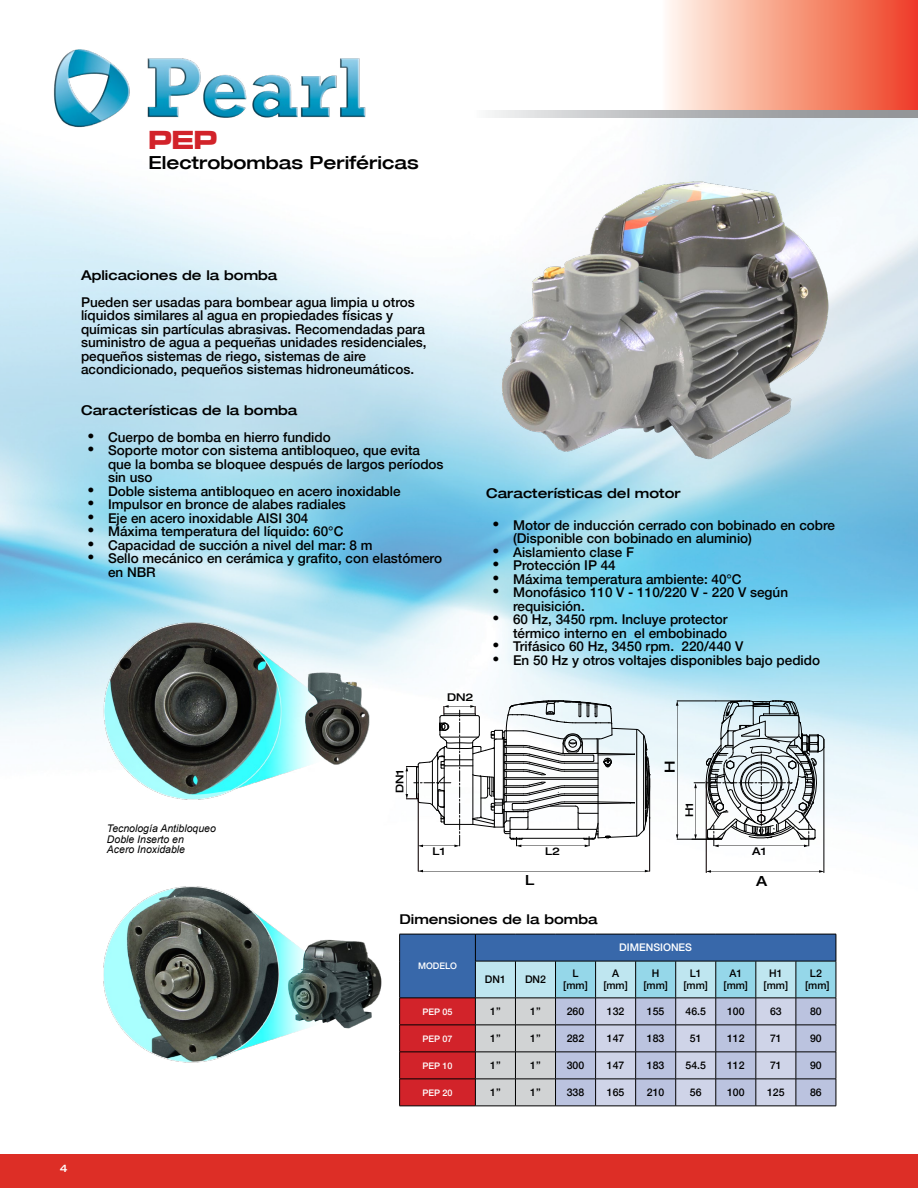
<style>
.page{position:relative;width:918px;height:1188px;background:#fff}
.page>*{position:absolute;margin:0;border:0;box-sizing:border-box;transform-origin:0 0}
.t1{font:27px "Microgramma D Bold Exte";color:#d2232a}
.t2{font:500 expanded 18px "Helvetica 63";color:#000}
.t3{font:500 expanded 13.95px "Helvetica 63";color:#000}
.t4{font:500 13.5px/13.5px "Helvetica 65";color:#000}
.t5{font:500 expanded 13.5px "Helvetica 63";color:#000}
.t6{font:500 expanded 10.65px "Helvetica 63";color:#000}
.t7{font:500 10.5px/12px "Helvetica 65";color:#000;text-align:center}
.t8{font:italic 10.5px/10.5px "Arial";color:#000}
.t9{font:500 10.5px "Helvetica 65";color:#fff}
.t10{font:500 expanded 10.5px "Helvetica 63";color:#fff}
.t11{font:500 9px "Helvetica 65";color:#fff}
.s1{font-family:"Times";font-weight:400;font-size:18px}
</style>
<div class="page">
<img style="left:0;top:118px;width:918px;height:989px">
<div style="left:662px;top:0;width:256px;height:111px;background:linear-gradient(to right,#fffbec,#ef3f20)"></div>
<img style="left:44px;top:49px;width:342px;height:87px">
<div style="left:0;top:1154px;width:918px;height:34px;background:#dd2e26"></div>
<svg style="left:488px;top:111px;width:430px;height:7px;background:#b5b7b9"></svg>
<img style="left:488px;top:173px;width:353px;height:290px">
<hr style="left:418px;top:793px;width:1px;height:78px;background:#000">
<hr style="left:649px;top:817px;width:1px;height:54px;background:#000">
<svg style="left:819px;top:870px;width:5px;height:3px"></svg>
<svg style="left:707px;top:870px;width:4px;height:3px"></svg>
<hr style="left:824px;top:740px;width:1px;height:133px;background:#000">
<hr style="left:706px;top:782px;width:1px;height:91px;background:#000">
<hr style="left:677px;top:701px;width:39px;height:1px;background:#000">
<hr style="left:677px;top:839px;width:44px;height:1px;background:#000">
<svg style="left:406px;top:700px;width:245px;height:147px"></svg>
<svg style="left:692px;top:700px;width:133px;height:147px"></svg>
<hr style="left:649px;top:779px;width:1px;height:39px;background:#000">
<img style="left:94px;top:611px;width:292px;height:197px">
<img style="left:97px;top:874px;width:292px;height:195px">
<hr style="left:399px;top:1106px;width:76px;height:1px;background:#000">
<hr style="left:475px;top:1106px;width:40px;height:1px;background:#000">
<hr style="left:515px;top:1106px;width:41px;height:1px;background:#000">
<hr style="left:556px;top:1106px;width:40px;height:1px;background:#000">
<hr style="left:596px;top:1106px;width:40px;height:1px;background:#000">
<hr style="left:636px;top:1106px;width:40px;height:1px;background:#000">
<hr style="left:676px;top:1106px;width:40px;height:1px;background:#000">
<hr style="left:756px;top:1106px;width:40px;height:1px;background:#000">
<hr style="left:716px;top:1106px;width:40px;height:1px;background:#000">
<hr style="left:796px;top:1106px;width:40px;height:1px;background:#000">
<svg style="left:399px;top:934px;width:438px;height:172px;background:#9b9eb6"></svg>
<hr style="left:555px;top:961px;width:1px;height:37px;background:#000">
<hr style="left:796px;top:961px;width:40px;height:1px;background:#000">
<hr style="left:836px;top:961px;width:1px;height:37px;background:#000">
<hr style="left:556px;top:961px;width:40px;height:1px;background:#000">
<hr style="left:596px;top:961px;width:40px;height:1px;background:#000">
<hr style="left:595px;top:961px;width:1px;height:37px;background:#000">
<hr style="left:636px;top:961px;width:40px;height:1px;background:#000">
<hr style="left:635px;top:961px;width:1px;height:37px;background:#000">
<hr style="left:676px;top:961px;width:40px;height:1px;background:#000">
<hr style="left:675px;top:961px;width:1px;height:37px;background:#000">
<hr style="left:716px;top:961px;width:40px;height:1px;background:#000">
<hr style="left:716px;top:961px;width:1px;height:37px;background:#000">
<hr style="left:756px;top:961px;width:40px;height:1px;background:#000">
<hr style="left:756px;top:961px;width:1px;height:37px;background:#000">
<hr style="left:796px;top:961px;width:1px;height:37px;background:#000">
<h1 class="t1" style="left:148px;top:122px;width:70px">PEP</h1>
<h2 class="t2" style="left:148px;top:151px;width:272px">Electrobombas Periféricas</h2>
<p class="t5" style="left:81px;top:267px;width:198px">Aplicaciones de la bomba</p>
<p class="t4" style="left:81px;top:295px;width:347px">Pueden ser usadas para bombear agua limpia u otros líquidos similares al agua en propiedades físicas y químicas sin partículas abrasivas. Recomendadas para suministro de agua a pequeñas unidades residenciales, pequeños sistemas de riego, sistemas de aire acondicionado, pequeños sistemas hidroneumáticos.</p>
<p class="t5" style="left:81px;top:402px;width:218px">Características de la bomba</p>
<p class="t4" style="left:88px;top:430px;width:245px"><span class="s1">•</span> Cuerpo de bomba en hierro fundido</p>
<p class="t4" style="left:108px;top:444px;width:337px;text-indent:-20px"><span class="s1">•</span> Soporte motor con sistema antibloqueo, que evita que la bomba se bloquee después de largos períodos sin uso</p>
<p class="t4" style="left:88px;top:484px;width:314px"><span class="s1">•</span> Doble sistema antibloqueo en acero inoxidable</p>
<p class="t4" style="left:88px;top:498px;width:260px"><span class="s1">•</span> Impulsor en bronce de alabes radiales</p>
<p class="t4" style="left:88px;top:511px;width:222px"><span class="s1">•</span> Eje en acero inoxidable AISI 304</p>
<p class="t4" style="left:88px;top:525px;width:257px"><span class="s1">•</span> Máxima temperatura del líquido: 60°C</p>
<p class="t4" style="left:88px;top:538px;width:286px"><span class="s1">•</span> Capacidad de succión a nivel del mar: 8 m</p>
<p class="t4" style="left:108px;top:552px;width:336px;text-indent:-20px"><span class="s1">•</span> Sello mecánico en cerámica y grafito, con elastómero en NBR</p>
<p class="t6" style="left:447px;top:691px;width:28px">DN2</p>
<p class="t5" style="left:486px;top:485px;width:196px">Características del motor</p>
<p class="t4" style="left:513px;top:518px;width:324px;text-indent:-20px"><span class="s1">•</span> Motor de inducción cerrado con bobinado en cobre (Disponible con bobinado en aluminio)</p>
<p class="t4" style="left:493px;top:545px;width:143px"><span class="s1">•</span> Aislamiento clase F</p>
<p class="t4" style="left:493px;top:558px;width:125px"><span class="s1">•</span> Protección IP 44</p>
<p class="t4" style="left:493px;top:572px;width:250px"><span class="s1">•</span> Máxima temperatura ambiente: 40°C</p>
<p class="t4" style="left:513px;top:585px;width:277px;text-indent:-20px"><span class="s1">•</span> Monofásico 110 V - 110/220 V - 220 V según requisición.</p>
<p class="t4" style="left:493px;top:612px;width:236px;text-align:right"><span class="s1">•</span> 60 Hz, 3450 rpm. Incluye protector térmico interno en el embobinado</p>
<p class="t4" style="left:493px;top:639px;width:252px"><span class="s1">•</span> Trifásico 60 Hz, 3450 rpm. 220/440 V</p>
<p class="t4" style="left:493px;top:653px;width:329px"><span class="s1">•</span> En 50 Hz y otros voltajes disponibles bajo pedido</p>
<p class="t6" style="left:393px;top:793px;width:25px;rotate:-90deg">DN1</p>
<p class="t3" style="left:661px;top:773px;width:14px;rotate:-90deg">H</p>
<p class="t6" style="left:683px;top:817px;width:16px;rotate:-90deg">H1</p>
<p class="t8" style="left:107px;top:823px;width:110px">Tecnología Antibloqueo<br>Doble Inserto en<br>Acero Inoxidable</p>
<p class="t6" style="left:433px;top:845px;width:14px">L1</p>
<p class="t6" style="left:545px;top:845px;width:16px">L2</p>
<p class="t3" style="left:525px;top:872px;width:11px">L</p>
<p class="t6" style="left:752px;top:845px;width:15px">A1</p>
<p class="t3" style="left:756px;top:872px;width:13px">A</p>
<p class="t5" style="left:399px;top:911px;width:200px">Dimensiones de la bomba</p>
<p class="t11" style="left:418px;top:961px;width:41px">MODELO</p>
<p class="t9" style="left:619px;top:941px;width:74px">DIMENSIONES</p>
<p class="t7" style="left:485px;top:973px;width:22px">DN1</p>
<p class="t7" style="left:525px;top:973px;width:22px">DN2</p>
<p class="t7" style="left:563px;top:967px;width:26px">L [mm]</p>
<p class="t7" style="left:603px;top:967px;width:26px">A [mm]</p>
<p class="t7" style="left:643px;top:967px;width:26px">H [mm]</p>
<p class="t7" style="left:683px;top:967px;width:26px">L1 [mm]</p>
<p class="t7" style="left:724px;top:967px;width:26px">A1 [mm]</p>
<p class="t7" style="left:764px;top:967px;width:26px">H1 [mm]</p>
<p class="t7" style="left:805px;top:967px;width:26px">L2 [mm]</p>
<p class="t11" style="left:422px;top:1006px;width:32px">PEP 05</p>
<p class="t7" style="left:490px;top:1005px;width:12px">1”</p>
<p class="t7" style="left:530px;top:1005px;width:12px">1”</p>
<p class="t7" style="left:567px;top:1005px;width:19px">260</p>
<p class="t7" style="left:607px;top:1005px;width:19px">132</p>
<p class="t7" style="left:647px;top:1005px;width:19px">155</p>
<p class="t7" style="left:686px;top:1005px;width:22px">46.5</p>
<p class="t7" style="left:727px;top:1005px;width:19px">100</p>
<p class="t7" style="left:770px;top:1005px;width:13px">63</p>
<p class="t7" style="left:810px;top:1005px;width:13px">80</p>
<p class="t11" style="left:422px;top:1033px;width:32px">PEP 07</p>
<p class="t7" style="left:490px;top:1032px;width:12px">1”</p>
<p class="t7" style="left:530px;top:1032px;width:12px">1”</p>
<p class="t7" style="left:567px;top:1032px;width:19px">282</p>
<p class="t7" style="left:607px;top:1032px;width:19px">147</p>
<p class="t7" style="left:647px;top:1032px;width:19px">183</p>
<p class="t7" style="left:690px;top:1032px;width:13px">51</p>
<p class="t7" style="left:727px;top:1032px;width:19px">112</p>
<p class="t7" style="left:770px;top:1032px;width:13px">71</p>
<p class="t7" style="left:810px;top:1032px;width:13px">90</p>
<p class="t11" style="left:422px;top:1060px;width:32px">PEP 10</p>
<p class="t7" style="left:490px;top:1059px;width:12px">1”</p>
<p class="t7" style="left:530px;top:1059px;width:12px">1”</p>
<p class="t7" style="left:567px;top:1059px;width:19px">300</p>
<p class="t7" style="left:607px;top:1059px;width:19px">147</p>
<p class="t7" style="left:647px;top:1059px;width:19px">183</p>
<p class="t7" style="left:686px;top:1059px;width:22px">54.5</p>
<p class="t7" style="left:727px;top:1059px;width:19px">112</p>
<p class="t7" style="left:770px;top:1059px;width:13px">71</p>
<p class="t7" style="left:810px;top:1059px;width:13px">90</p>
<p class="t11" style="left:422px;top:1087px;width:32px">PEP 20</p>
<p class="t7" style="left:490px;top:1086px;width:12px">1”</p>
<p class="t7" style="left:530px;top:1086px;width:12px">1”</p>
<p class="t7" style="left:567px;top:1086px;width:19px">338</p>
<p class="t7" style="left:607px;top:1086px;width:19px">165</p>
<p class="t7" style="left:647px;top:1086px;width:19px">210</p>
<p class="t7" style="left:690px;top:1086px;width:13px">56</p>
<p class="t7" style="left:727px;top:1086px;width:19px">100</p>
<p class="t7" style="left:767px;top:1086px;width:19px">125</p>
<p class="t7" style="left:810px;top:1086px;width:13px">86</p>
<p class="t10" style="left:60px;top:1162px;width:9px">4</p>
</div>
